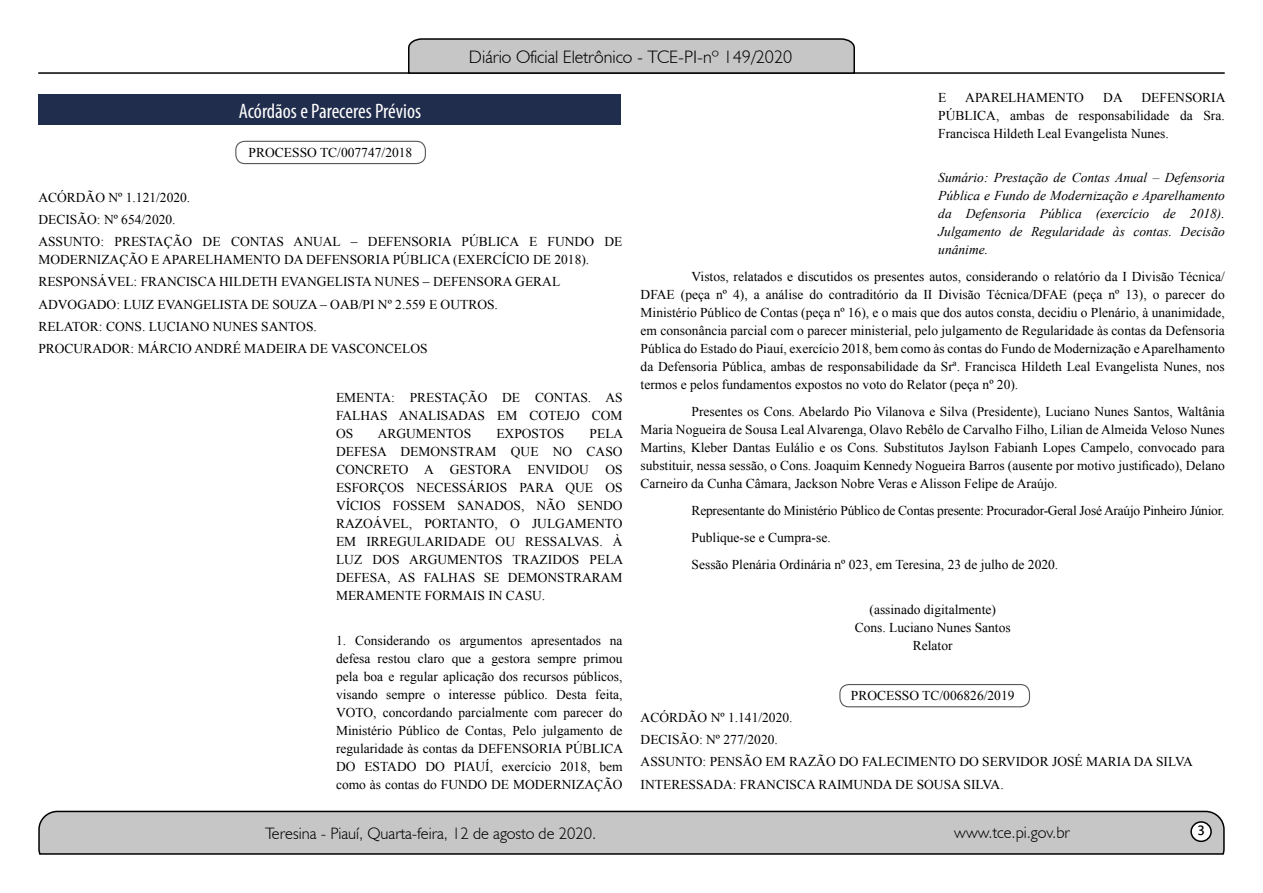
<style>
.page{position:relative;width:1263px;height:893px;background:#fff}
.page>*{position:absolute;margin:0;border:0;box-sizing:border-box;transform-origin:0 0}
.t1{font:condensed 21px "Myriad Pro";color:#fff}
.t2{font:300 18px "Humanist 521 BT";color:#000}
.t3{font:300 16.5px "Humanist 521 BT";color:#000}
.t4{font:15px "Estrangelo Edessa";color:#000}
.t5{font:13.5px/18px "Times New Roman";color:#000;text-align:justify}
.t6{font:13.5px/27px "Times New Roman";letter-spacing:-.02em;color:#000}
.t7{font:italic 13.5px/18px "Times New Roman";color:#000;text-align:justify}
</style>
<div class="page">
<svg style="left:38px;top:810px;width:1187px;height:45px;background:#b9b9b9"></svg>
<div style="left:1191px;top:822px;width:20px;height:19px;background:#fff;border-radius:50%"></div>
<div style="left:1190px;top:821px;width:22px;height:21px;border:2px solid #000;border-radius:50%"></div>
<hr style="left:38px;top:72px;width:1187px;height:2px;background:#000">
<svg style="left:407px;top:38px;width:449px;height:36px;background:#b4b4b4"></svg>
<div style="left:235px;top:141px;width:191px;height:23px;border:1px solid #575756;border-radius:9px"></div>
<div style="left:839px;top:684px;width:191px;height:23px;border:1px solid #575756;border-radius:9px"></div>
<div style="left:39px;top:94px;width:582px;height:31px;background:#212d4c"></div>
<h2 class="t2" style="left:469px;top:46px;width:325px">Diário Oficial Eletrônico - TCE-PI-nº 149/2020</h2>
<h1 class="t1" style="left:239px;top:98px;width:184px">Acórdãos e Pareceres Prévios</h1>
<p class="t5" style="left:249px;top:143px;width:165px">PROCESSO TC/007747/2018</p>
<p class="t5" style="left:38px;top:186px;width:586px;line-height:22.2px;text-align:left">ACÓRDÃO Nº 1.121/2020.<br>DECISÃO: Nº 654/2020.<br>ASSUNTO: PRESTAÇÃO DE CONTAS ANUAL – DEFENSORIA PÚBLICA E FUNDO DE</p>
<p class="t5" style="left:38px;top:248px;width:552px;line-height:22.2px;text-align:left">MODERNIZAÇÃO E APARELHAMENTO DA DEFENSORIA PÚBLICA (EXERCÍCIO DE 2018).<br>RESPONSÁVEL: FRANCISCA HILDETH EVANGELISTA NUNES – DEFENSORA GERAL ADVOGADO: LUIZ EVANGELISTA DE SOUZA – OAB/PI Nº 2.559 E OUTROS.<br>RELATOR: CONS. LUCIANO NUNES SANTOS.<br>PROCURADOR: MÁRCIO ANDRÉ MADEIRA DE VASCONCELOS</p>
<p class="t5" style="left:336px;top:389px;width:288px">EMENTA: PRESTAÇÃO DE CONTAS. AS FALHAS ANALISADAS EM COTEJO COM OS</p>
<p class="t5" style="left:336px;top:425px;width:289px;text-indent:253px">PELA DEFESA DEMONSTRAM QUE NO CASO CONCRETO A GESTORA ENVIDOU OS ESFORÇOS NECESSÁRIOS PARA QUE OS VÍCIOS FOSSEM SANADOS, NÃO SENDO RAZOÁVEL, PORTANTO, O JULGAMENTO EM IRREGULARIDADE OU RESSALVAS. À LUZ DOS ARGUMENTOS TRAZIDOS PELA DEFESA, AS FALHAS SE DEMONSTRARAM MERAMENTE FORMAIS IN CASU.</p>
<p class="t5" style="left:336px;top:631px;width:289px">1. Considerando os argumentos apresentados na defesa restou claro que a gestora sempre primou pela boa e regular aplicação dos recursos públicos, visando sempre o interesse público. Desta feita, VOTO, concordando parcialmente com parecer do Ministério Público de Contas, Pelo julgamento de regularidade às contas da DEFENSORIA PÚBLICA DO ESTADO DO PIAUÍ, exercício 2018, bem como às contas do FUNDO DE MODERNIZAÇÃO</p>
<p class="t5" style="left:378px;top:425px;width:95px">ARGUMENTOS</p>
<p class="t5" style="left:496px;top:425px;width:70px">EXPOSTOS</p>
<p class="t5" style="left:938px;top:88px;width:289px;text-indent:203px">DEFENSORIA PÚBLICA, ambas de responsabilidade da Sra.<br>Francisca Hildeth Leal Evangelista Nunes.</p>
<p class="t7" style="left:938px;top:169px;width:288px">Sumário: Prestação de Contas Anual – Defensoria Pública e Fundo de Modernização e Aparelhamento da Defensoria Pública (exercício de 2018).<br>Julgamento de Regularidade às contas. Decisão unânime.</p>
<p class="t5" style="left:641px;top:268px;width:586px;text-indent:51px">Vistos, relatados e discutidos os presentes autos, considerando o relatório da I Divisão Técnica/ DFAE (peça nº 4), a análise do contraditório da II Divisão Técnica/DFAE (peça nº 13), o parecer do Ministério Público de Contas (peça nº 16), e o mais que dos autos consta, decidiu o Plenário, à unanimidade, em consonância parcial com o parecer ministerial, pelo julgamento de Regularidade às contas da Defensoria Pública do Estado do Piauí, exercício 2018, bem como às contas do Fundo de Modernização e Aparelhamento da Defensoria Pública, ambas de responsabilidade da Srª. Francisca Hildeth Leal Evangelista Nunes, nos termos e pelos fundamentos expostos no voto do Relator (peça nº 20).</p>
<p class="t5" style="left:641px;top:403px;width:586px;text-indent:51px">Presentes os Cons. Abelardo Pio Vilanova e Silva (Presidente), Luciano Nunes Santos, Waltânia Maria Nogueira de Sousa Leal Alvarenga, Olavo Rebêlo de Carvalho Filho, Lilian de Almeida Veloso Nunes Martins, Kleber Dantas Eulálio e os Cons. Substitutos Jaylson Fabianh Lopes Campelo, convocado para substituir, nessa sessão, o Cons. Joaquim Kennedy Nogueira Barros (ausente por motivo justificado), Delano Carneiro da Cunha Câmara, Jackson Nobre Veras e Alisson Felipe de Araújo.</p>
<p class="t6" style="left:692px;top:497px;width:534px">Representante do Ministério Público de Contas presente: Procurador-Geral José Araújo Pinheiro Júnior.<br>Publique-se e Cumpra-se.<br>Sessão Plenária Ordinária nº 023, em Teresina, 23 de julho de 2020.</p>
<p class="t5" style="left:855px;top:601px;width:157px;text-align:center">(assinado digitalmente)<br>Cons. Luciano Nunes Santos<br>Relator</p>
<p class="t5" style="left:851px;top:686px;width:165px">PROCESSO TC/006826/2019</p>
<p class="t5" style="left:641px;top:706px;width:554px;line-height:22.2px;text-align:left">ACÓRDÃO Nº 1.141/2020.<br>DECISÃO: Nº 277/2020.<br>ASSUNTO: PENSÃO EM RAZÃO DO FALECIMENTO DO SERVIDOR JOSÉ MARIA DA SILVA INTERESSADA: FRANCISCA RAIMUNDA DE SOUSA SILVA.</p>
<p class="t5" style="left:938px;top:88px;width:10px">E</p>
<p class="t5" style="left:965px;top:88px;width:120px">APARELHAMENTO</p>
<p class="t5" style="left:1103px;top:88px;width:21px">DA</p>
<p class="t3" style="left:265px;top:823px;width:333px">Teresina - Piauí, Quarta-feira, 12 de agosto de 2020.</p>
<p class="t3" style="left:954px;top:822px;width:117px">www.tce.pi.gov.br</p>
<p class="t4" style="left:1197px;top:823px;width:9px">3</p>
</div>
